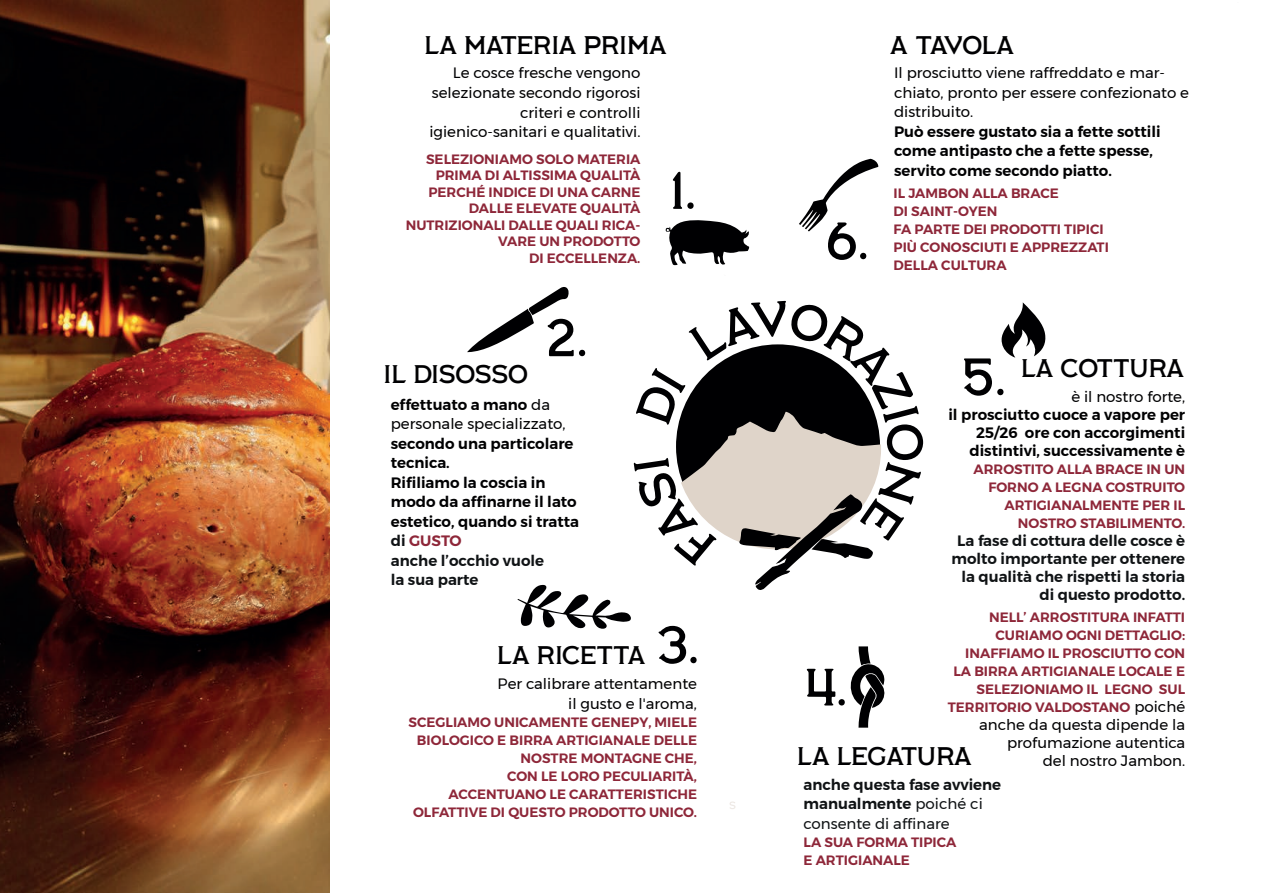
<style>
.page{position:relative;width:1263px;height:893px;background:#fff}
.page>*{position:absolute;margin:0;border:0;box-sizing:border-box;transform-origin:0 0}
.t1{font:52.5px "Labor Union";color:#000002}
.t2{font:25.5px "Labor Union";color:#000002}
.t3{font:15px/19.5px "Montserrat";color:#000002;text-align:right}
.t4{font:600 15px/19.5px "Montserrat";color:#000002}
.t5{font:600 15px/18px "Montserrat";color:#101315;text-align:right}
.t6{font:600 13.5px/18px "Montserrat";color:#8e2739;text-align:right}
.s1{font-weight:400;font-size:15px;color:#000002}
.s2{font-weight:400}
.s3{font-weight:600}
.s4{color:#101315}
.s5{color:#8e2739}
</style>
<div class="page">
<svg style="left:799px;top:159px;width:79px;height:73px"></svg>
<svg style="left:729px;top:801px;width:7px;height:8px"></svg>
<svg style="left:1001px;top:302px;width:45px;height:56px"></svg>
<svg style="left:665px;top:220px;width:85px;height:45px"></svg>
<svg style="left:850px;top:646px;width:35px;height:82px"></svg>
<img style="left:0;top:0;width:329px;height:893px">
<svg style="left:467px;top:287px;width:414px;height:342px"></svg>
<h2 class="t2" style="left:425px;top:30px;width:243px">LA MATERIA PRIMA</h2>
<h2 class="t2" style="left:890px;top:30px;width:125px">A TAVOLA</h2>
<p class="t3" style="left:429px;top:63px;width:212px">Le cosce fresche vengono selezionate secondo rigorosi criteri e controlli igienico-sanitari e qualitativi.</p>
<p class="t6" style="left:406px;top:151px;width:236px;line-height:16.5px">SELEZIONIAMO SOLO MATERIA<br>PRIMA DI ALTISSIMA QUALITÀ<br>PERCHÉ INDICE DI UNA CARNE<br>DALLE ELEVATE QUALITÀ<br>NUTRIZIONALI DALLE QUALI RICA-<br>VARE UN PRODOTTO<br>DI ECCELLENZA.</p>
<h1 class="t1" style="left:545px;top:306px;width:44px">2.</h1>
<h1 class="t1" style="left:670px;top:159px;width:28px">1.</h1>
<h1 class="t1" style="left:826px;top:209px;width:44px">6.</h1>
<p class="t3" style="left:894px;top:63px;width:297px;text-align:left">Il prosciutto viene raffreddato e mar&shy;chiato, pronto per essere confezionato e distribuito.</p>
<p class="t4" style="left:894px;top:121px;width:268px">Può essere gustato sia a fette sottili come antipasto che a fette spesse, servito come secondo piatto.</p>
<p class="t6" style="left:893px;top:184px;width:217px;text-align:left">IL JAMBON ALLA BRACE<br>DI SAINT-OYEN<br>FA PARTE DEI PRODOTTI TIPICI<br>PIÙ CONOSCIUTI E APPREZZATI<br>DELLA CULTURA</p>
<h1 class="t1" style="left:961px;top:345px;width:46px">5.</h1>
<h2 class="t2" style="left:384px;top:358px;width:145px">IL DISOSSO</h2>
<h2 class="t2" style="left:1021px;top:353px;width:164px">LA COTTURA</h2>
<p class="t3" style="left:1071px;top:386px;width:115px">è il nostro forte,</p>
<p class="t4" style="left:948px;top:405px;width:238px;line-height:18px;text-align:right">il prosciutto cuoce a vapore per<br>25/26 ore con accorgimenti distintivi, successivamente è</p>
<p class="t6" style="left:973px;top:460px;width:213px">ARROSTITO ALLA BRACE IN UN<br>FORNO A LEGNA COSTRUITO<br>ARTIGIANALMENTE PER IL<br>NOSTRO STABILIMENTO.</p>
<p class="t5" style="left:951px;top:531px;width:235px">La fase di cottura delle cosce è molto importante per ottenere la qualità che rispetti la storia di questo prodotto.</p>
<p class="t6" style="left:948px;top:608px;width:239px">NELL’ ARROSTITURA INFATTI<br>CURIAMO OGNI DETTAGLIO:<br>INAFFIAMO IL PROSCIUTTO CON<br>LA BIRRA ARTIGIANALE LOCALE E<br>SELEZIONIAMO IL LEGNO SUL<br>TERRITORIO VALDOSTANO <span class="s1">poiché</span></p>
<p class="t3" style="left:979px;top:716px;width:207px;line-height:18px">anche da questa dipende la profumazione autentica<br>del nostro Jambon.</p>
<p class="t5" style="left:803px;top:774px;width:199px;line-height:19.5px;text-align:left">anche questa fase avviene manualmente <span class="s2">poiché ci consente di affinare</span></p>
<p class="t6" style="left:803px;top:833px;width:154px;text-align:left">LA SUA FORMA TIPICA<br>E ARTIGIANALE</p>
<p class="t3" style="left:391px;top:394px;width:176px;text-align:left"><span class="s3">effettuato a mano</span> da personale specializzato,</p>
<p class="t4" style="left:391px;top:433px;width:190px">secondo una particolare tecnica.<br>Rifiliamo la coscia in modo da affinarne il lato estetico, quando si tratta <span class="s4">di</span> <span class="s5">GUSTO<br></span><span class="s4">anche l’occhio vuole<br>la sua parte</span></p>
<h1 class="t1" style="left:657px;top:613px;width:43px">3.</h1>
<h2 class="t2" style="left:497px;top:639px;width:149px">LA RICETTA</h2>
<h1 class="t1" style="left:804px;top:655px;width:45px">4.</h1>
<p class="t3" style="left:498px;top:674px;width:201px">Per calibrare attentamente il gusto e l'aroma,</p>
<p class="t6" style="left:408px;top:713px;width:290px">SCEGLIAMO UNICAMENTE GENEPY, MIELE<br>BIOLOGICO E BIRRA ARTIGIANALE DELLE<br>NOSTRE MONTAGNE CHE,<br>CON LE LORO PECULIARITÀ,<br>ACCENTUANO LE CARATTERISTICHE<br>OLFATTIVE DI QUESTO PRODOTTO UNICO.</p>
<h2 class="t2" style="left:797px;top:740px;width:176px">LA LEGATURA</h2>
</div>
